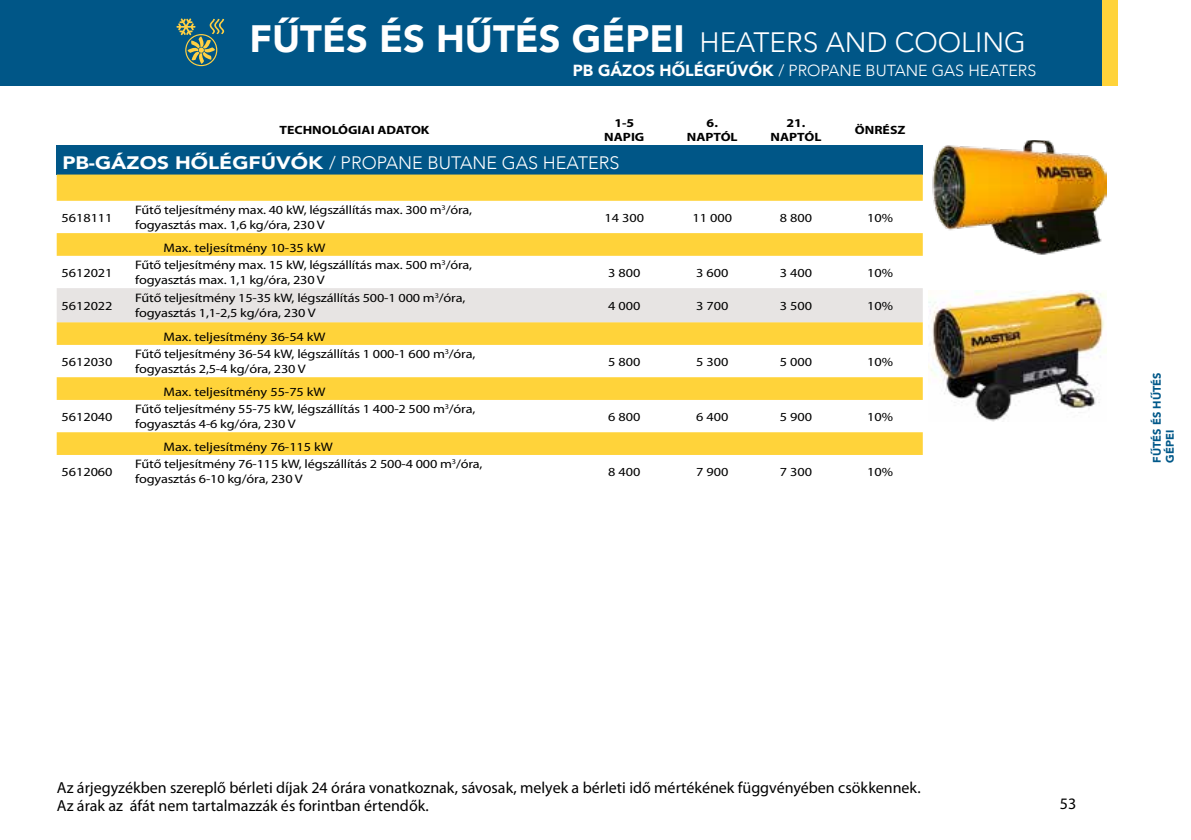
<style>
.page{position:relative;width:1191px;height:840px;background:#fff}
.page>*{position:absolute;margin:0;border:0;box-sizing:border-box;transform-origin:0 0}
.t1{font:900 38px "Avenir";color:#fff}
.t2{font:300 18px "Avenir";color:#fff}
.t3{font:16px/18px "Myriad Pro";color:#000}
.t4{font:300 16px "Avenir";color:#fff}
.t5{font:12.4px/14.8px "Myriad Pro";letter-spacing:-.01em;color:#000;scale:1.15 1}
.t6{font:700 12px/14.4px "Myriad Pro";color:#000;text-align:center;scale:1.15 1}
.t7{font:900 11px/13.2px "Avenir";color:#005889}
.s1{font-weight:300;font-size:28px}
.s2{font-weight:900}
</style>
<div class="page">
<div style="left:0;top:0;width:1191px;height:85px;background:#005687"></div>
<div style="left:1102px;top:0;width:16px;height:85px;background:#ffd33a"></div>
<div style="left:57px;top:145px;width:865px;height:29px;background:#005687"></div>
<svg style="left:57px;top:174px;width:865px;height:280px"></svg>
<div style="left:57px;top:288px;width:865px;height:34px;background:#e7e4e3"></div>
<svg style="left:176px;top:19px;width:48px;height:47px"></svg>
<div style="left:1118px;top:0;width:73px;height:496px;background:#fff"></div>
<img style="left:932px;top:141px;width:174px;height:114px">
<img style="left:928px;top:290px;width:178px;height:131px">
<h1 class="t1" style="left:249px;top:6px;width:778px">FŰTÉS ÉS HŰTÉS GÉPEI <span class="s1">HEATERS AND COOLING</span></h1>
<p class="t4" style="left:573px;top:61px;width:465px"><span class="s2">PB GÁZOS HŐLÉGFÚVÓK</span> / PROPANE BUTANE GAS HEATERS</p>
<p class="t6" style="left:279px;top:122px;width:132px">TECHNOLÓGIAI ADATOK</p>
<p class="t6" style="left:604px;top:115px;width:36px">1-5<br>NAPIG</p>
<p class="t6" style="left:687px;top:115px;width:46px">6.<br>NAPTÓL</p>
<p class="t6" style="left:770px;top:115px;width:46px">21.<br>NAPTÓL</p>
<p class="t6" style="left:855px;top:122px;width:45px">ÖNRÉSZ</p>
<h2 class="t2" style="left:62px;top:152px;width:558px"><span class="s2">PB-GÁZOS HŐLÉGFÚVÓK</span> / PROPANE BUTANE GAS HEATERS</h2>
<p class="t5" style="left:61px;top:210px;width:46px">5618111</p>
<p class="t5" style="left:135px;top:202px;width:295px">Fűtő teljesítmény max. 40 kW, légszállítás max. 300 m<sup>3</sup>/óra, fogyasztás max. 1,6 kg/óra, 230 V</p>
<p class="t5" style="left:604px;top:210px;width:36px">14 300</p>
<p class="t5" style="left:692px;top:210px;width:36px">11 000</p>
<p class="t5" style="left:780px;top:210px;width:30px">8 800</p>
<p class="t5" style="left:867px;top:210px;width:24px">10%</p>
<p class="t5" style="left:163px;top:240px;width:142px">Max. teljesítmény 10-35 kW</p>
<p class="t5" style="left:61px;top:265px;width:46px">5612021</p>
<p class="t5" style="left:135px;top:257px;width:295px">Fűtő teljesítmény max. 15 kW, légszállítás max. 500 m<sup>3</sup>/óra, fogyasztás max. 1,1 kg/óra, 230 V</p>
<p class="t5" style="left:608px;top:265px;width:30px">3 800</p>
<p class="t5" style="left:696px;top:265px;width:30px">3 600</p>
<p class="t5" style="left:780px;top:265px;width:30px">3 400</p>
<p class="t5" style="left:867px;top:265px;width:24px">10%</p>
<p class="t5" style="left:61px;top:298px;width:46px">5612022</p>
<p class="t5" style="left:135px;top:290px;width:289px">Fűtő teljesítmény 15-35 kW, légszállítás 500-1 000 m<sup>3</sup>/óra, fogyasztás 1,1-2,5 kg/óra, 230 V</p>
<p class="t5" style="left:608px;top:298px;width:30px">4 000</p>
<p class="t5" style="left:696px;top:298px;width:30px">3 700</p>
<p class="t5" style="left:780px;top:298px;width:30px">3 500</p>
<p class="t5" style="left:867px;top:298px;width:24px">10%</p>
<p class="t5" style="left:163px;top:329px;width:142px">Max. teljesítmény 36-54 kW</p>
<p class="t5" style="left:61px;top:354px;width:46px">5612030</p>
<p class="t5" style="left:135px;top:346px;width:297px">Fűtő teljesítmény 36-54 kW, légszállítás 1 000-1 600 m<sup>3</sup>/óra, fogyasztás 2,5-4 kg/óra, 230 V</p>
<p class="t5" style="left:608px;top:354px;width:30px">5 800</p>
<p class="t5" style="left:696px;top:354px;width:30px">5 300</p>
<p class="t5" style="left:780px;top:354px;width:30px">5 000</p>
<p class="t5" style="left:867px;top:354px;width:24px">10%</p>
<p class="t5" style="left:163px;top:384px;width:142px">Max. teljesítmény 55-75 kW</p>
<p class="t5" style="left:61px;top:409px;width:46px">5612040</p>
<p class="t5" style="left:135px;top:401px;width:297px">Fűtő teljesítmény 55-75 kW, légszállítás 1 400-2 500 m<sup>3</sup>/óra, fogyasztás 4-6 kg/óra, 230 V</p>
<p class="t5" style="left:608px;top:409px;width:30px">6 800</p>
<p class="t5" style="left:696px;top:409px;width:30px">6 400</p>
<p class="t5" style="left:780px;top:409px;width:30px">5 900</p>
<p class="t5" style="left:867px;top:409px;width:24px">10%</p>
<p class="t5" style="left:163px;top:439px;width:149px">Max. teljesítmény 76-115 kW</p>
<p class="t5" style="left:61px;top:463px;width:46px">5612060</p>
<p class="t5" style="left:135px;top:456px;width:303px">Fűtő teljesítmény 76-115 kW, légszállítás 2 500-4 000 m<sup>3</sup>/óra, fogyasztás 6-10 kg/óra, 230 V</p>
<p class="t5" style="left:608px;top:463px;width:30px">8 400</p>
<p class="t5" style="left:696px;top:463px;width:30px">7 900</p>
<p class="t5" style="left:780px;top:463px;width:30px">7 300</p>
<p class="t5" style="left:867px;top:463px;width:24px">10%</p>
<p class="t7" style="left:1150px;top:462px;width:92px;rotate:-90deg">FŰTÉS ÉS HŰTÉS<br>GÉPEI</p>
<p class="t3" style="left:57px;top:778px;width:865px">Az árjegyzékben szereplő bérleti díjak 24 órára vonatkoznak, sávosak, melyek a bérleti idő mértékének függvényében csökkennek.<br>Az árak az áfát nem tartalmazzák és forintban értendők.</p>
<p class="t3" style="left:1060px;top:793px;width:18px">53</p>
</div>
